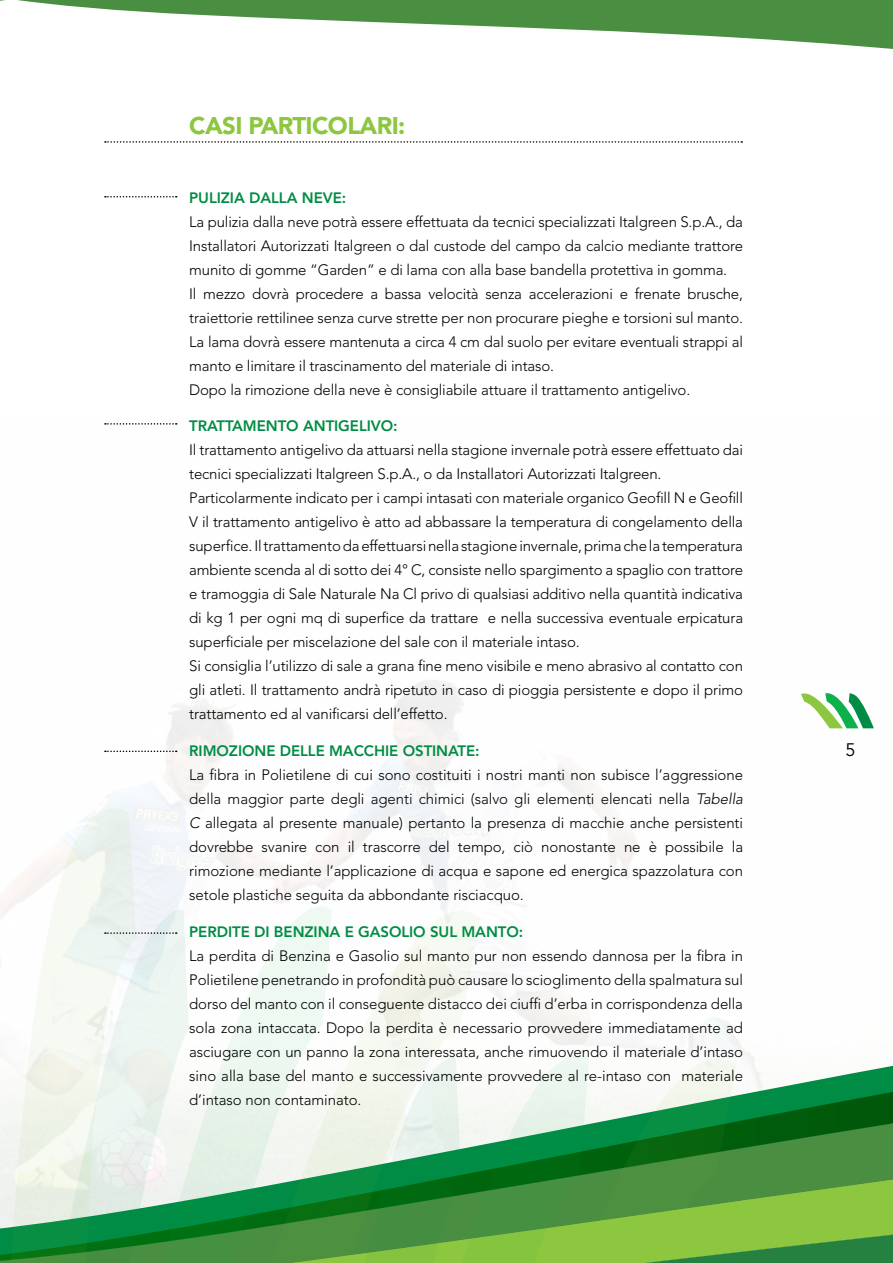
<style>
.page{position:relative;width:893px;height:1263px;background:#fff}
.page>*{position:absolute;margin:0;border:0;box-sizing:border-box;transform-origin:0 0}
.t1{font:900 24px "Avenir";letter-spacing:-.025em;color:#8dc63f}
.t2{font:18px "Avenir";color:#000}
.t3{font:300 15px/24px "Avenir";letter-spacing:-.01em;color:#000}
.t4{font:800 15px "Avenir";letter-spacing:-.005em;color:#008c44}
.s1{font-style:italic}
</style>
<div class="page">
<img style="left:104px;top:423px;width:770px;height:569px">
<svg style="left:493px;top:992px;width:242px;height:45px"></svg>
<svg style="left:548px;top:1037px;width:345px;height:55px"></svg>
<svg style="left:736px;top:1111px;width:157px;height:152px;background:#4f9738"></svg>
<svg style="left:21px;top:0;width:872px;height:49px;fill:#498e41"></svg>
<svg style="left:801px;top:693px;width:73px;height:35px"></svg>
<svg style="left:136px;top:905px;width:88px;height:358px"></svg>
<svg style="left:224px;top:905px;width:256px;height:358px"></svg>
<svg style="left:308px;top:1053px;width:172px;height:210px"></svg>
<svg style="left:480px;top:1053px;width:256px;height:210px"></svg>
<svg style="left:0;top:899px;width:2px;height:364px"></svg>
<svg style="left:2px;top:801px;width:134px;height:462px;fill:#f1f6f1"></svg>
<svg style="left:105px;top:141px;width:637px;height:2px"></svg>
<svg style="left:105px;top:423px;width:72px;height:2px"></svg>
<svg style="left:105px;top:750px;width:72px;height:2px"></svg>
<svg style="left:105px;top:932px;width:72px;height:2px"></svg>
<svg style="left:105px;top:196px;width:72px;height:2px"></svg>
<h1 class="t1" style="left:189px;top:111px;width:218px">CASI PARTICOLARI:</h1>
<p class="t4" style="left:189px;top:189px;width:36px">PU LIZIA</p>
<p class="t4" style="left:249px;top:189px;width:99px">DALLA NEVE:</p>
<p class="t3" style="left:189px;top:209px;width:555px">La pulizia dalla neve potrà essere effettuata da tecnici specializzati Italgreen S.p.A., da Installatori Autorizzati Italgreen o dal custode del campo da calcio mediante trattore munito di gomme “Garden” e di lama con alla base bandella protettiva in gomma.<br>Il mezzo dovrà procedere a bassa velocità senza accelerazioni e frenate brusche, traiettorie rettilinee senza curve strette per non procurare pieghe e torsioni sul manto.<br>La lama dovrà essere mantenuta a circa 4 cm dal suolo per evitare eventuali strappi al manto e limitare il trascinamento del materiale di intaso.<br>Dopo la rimozione della neve è consigliabile attuare il trattamento antigelivo.</p>
<p class="t4" style="left:189px;top:417px;width:20px">TRATTAMENTO</p>
<p class="t4" style="left:303px;top:417px;width:10px">ANTI</p>
<p class="t4" style="left:338px;top:417px;width:61px">GELIVO:</p>
<p class="t3" style="left:189px;top:438px;width:555px">Il trattamento antigelivo da attuarsi nella stagione invernale potrà essere effettuato dai tecnici specializzati Italgreen S.p.A., o da Installatori Autorizzati Italgreen.<br>Particolarmente indicato per i campi intasati con materiale organico Geofill N e Geofill V il trattamento antigelivo è atto ad abbassare la temperatura di congelamento della superfice. Il trattamento da effettuarsi nella stagione invernale, prima che la temperatura ambiente scenda al di sotto dei 4° C, consiste nello spargimento a spaglio con trattore e tramoggia di Sale Naturale Na Cl privo di qualsiasi additivo nella quantità indicativa di kg 1 per ogni mq di superfice da trattare e nella successiva eventuale erpicatura superficiale per miscelazione del sale con il materiale intaso.<br>Si consiglia l’utilizzo di sale a grana fine meno visibile e meno abrasivo al contatto con gli atleti. Il trattamento andrà ripetuto in caso di pioggia persistente e dopo il primo trattamento ed al vanificarsi dell’effetto.</p>
<p class="t4" style="left:189px;top:742px;width:20px">RIMOZIONE</p>
<p class="t4" style="left:280px;top:742px;width:133px">DE LLE MACCHIE OSTINATE</p>
<p class="t4" style="left:475px;top:742px;width:6px">:</p>
<p class="t3" style="left:189px;top:763px;width:555px;text-align:justify">La fibra in Polietilene di cui sono costituiti i nostri manti non subisce l’aggressione della maggior parte degli agenti chimici (salvo gli elementi elencati nella <span class="s1">Tabella C</span> allegata al presente manuale) pertanto la presenza di macchie anche persistenti dovrebbe svanire con il trascorre del tempo, ciò nonostante ne è possibile la rimozione mediante l’applicazione di acqua e sapone ed energica spazzolatura con setole plastiche seguita da abbondante risciacquo.</p>
<p class="t4" style="left:189px;top:923px;width:10px">PERDITE</p>
<p class="t4" style="left:254px;top:923px;width:40px">DI BENZINA</p>
<p class="t4" style="left:345px;top:923px;width:25px">E GASO</p>
<p class="t4" style="left:401px;top:923px;width:73px">LIO SUL MANTO</p>
<p class="t4" style="left:519px;top:923px;width:6px">:</p>
<p class="t3" style="left:189px;top:944px;width:555px;text-align:justify">La perdita di Benzina e Gasolio sul manto pur non essendo dannosa per la fibra in Polietilene penetrando in profondità può causare lo scioglimento della spalmatura sul dorso del manto con il conseguente distacco dei ciuffi d’erba in corrispondenza della sola zona intaccata. Dopo la perdita è necessario provvedere immediatamente ad asciugare con un panno la zona interessata, anche rimuovendo il materiale d’intaso sino alla base del manto e successivamente provvedere al re-intaso con materiale d’intaso non contaminato.</p>
<p class="t2" style="left:845px;top:739px;width:12px">5</p>
</div>
